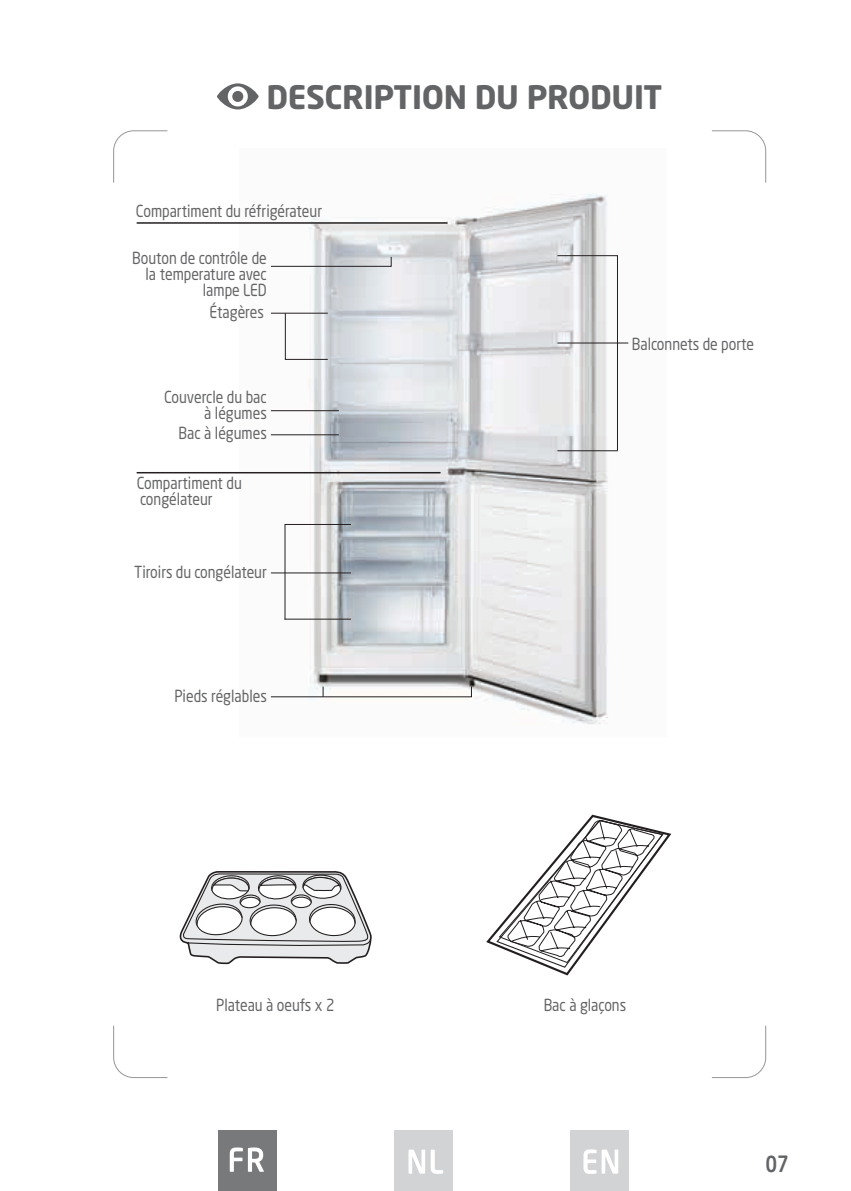
<style>
.page{position:relative;width:851px;height:1191px;background:#fff}
.page>*{position:absolute;margin:0;border:0;box-sizing:border-box;transform-origin:0 0}
.t1{font:700 32px "Neo Sans";letter-spacing:-.01em;color:#636466}
.t2{font:500 22px "Neo Sans";color:#636466;scale:.85 1}
.t3{font:16.4px/16px "Neo Sans Std";color:#636466;text-align:right;scale:.85 1}
</style>
<div class="page">
<div style="left:394px;top:1130px;width:59px;height:61px;background:#d1d3d4"></div>
<svg style="left:408px;top:1149px;width:35px;height:24px"></svg>
<div style="left:569px;top:1130px;width:59px;height:61px;background:#d1d3d4"></div>
<svg style="left:583px;top:1149px;width:35px;height:24px"></svg>
<div style="left:218px;top:1130px;width:59px;height:61px;background:#77797b"></div>
<svg style="left:230px;top:1147px;width:34px;height:24px"></svg>
<svg style="left:217px;top:83px;width:41px;height:26px"></svg>
<img style="left:239px;top:194px;width:390px;height:530px">
<hr style="left:271px;top:410px;width:68px;height:1px;background:#231f20">
<hr style="left:271px;top:434px;width:68px;height:1px;background:#231f20">
<svg style="left:556px;top:255px;width:62px;height:196px"></svg>
<svg style="left:284px;top:523px;width:68px;height:97px"></svg>
<hr style="left:271px;top:313px;width:57px;height:1px;background:#231f20">
<hr style="left:271px;top:572px;width:80px;height:1px;background:#231f20">
<svg style="left:284px;top:312px;width:44px;height:48px"></svg>
<hr style="left:557px;top:342px;width:71px;height:1px;background:#231f20">
<hr style="left:557px;top:450px;width:61px;height:1px;background:#231f20">
<hr style="left:284px;top:618px;width:67px;height:1px;background:#231f20">
<hr style="left:137px;top:222px;width:310px;height:2px;background:#231f20">
<hr style="left:137px;top:472px;width:303px;height:1px;background:#231f20">
<svg style="left:270px;top:256px;width:122px;height:11px"></svg>
<svg style="left:270px;top:685px;width:202px;height:12px"></svg>
<svg style="left:486px;top:814px;width:186px;height:162px"></svg>
<svg style="left:180px;top:871px;width:192px;height:94px"></svg>
<h1 class="t1" style="left:266px;top:77px;width:397px">DESCRIPTION DU PRODUIT</h1>
<p class="t3" style="left:136px;top:202px;width:220px">Compartiment du réfrigérateur</p>
<p class="t3" style="left:132px;top:249px;width:160px">Bouton de contrôle de la temperature avec lampe LED</p>
<p class="t3" style="left:209px;top:304px;width:65px">Étagères</p>
<p class="t3" style="left:164px;top:389px;width:122px">Couvercle du bac à légumes</p>
<p class="t3" style="left:179px;top:424px;width:105px">Bac à légumes</p>
<p class="t3" style="left:137px;top:474px;width:125px;text-align:left">Compartiment du congélateur</p>
<p class="t3" style="left:134px;top:564px;width:157px">Tiroirs du congélateur</p>
<p class="t3" style="left:174px;top:688px;width:110px">Pieds réglables</p>
<p class="t3" style="left:631px;top:335px;width:145px">Balconnets de porte</p>
<p class="t3" style="left:216px;top:996px;width:141px">Plateau à oeufs x 2</p>
<p class="t3" style="left:543px;top:996px;width:99px">Bac à glaçons</p>
<h2 class="t2" style="left:765px;top:1150px;width:29px">07</h2>
</div>
